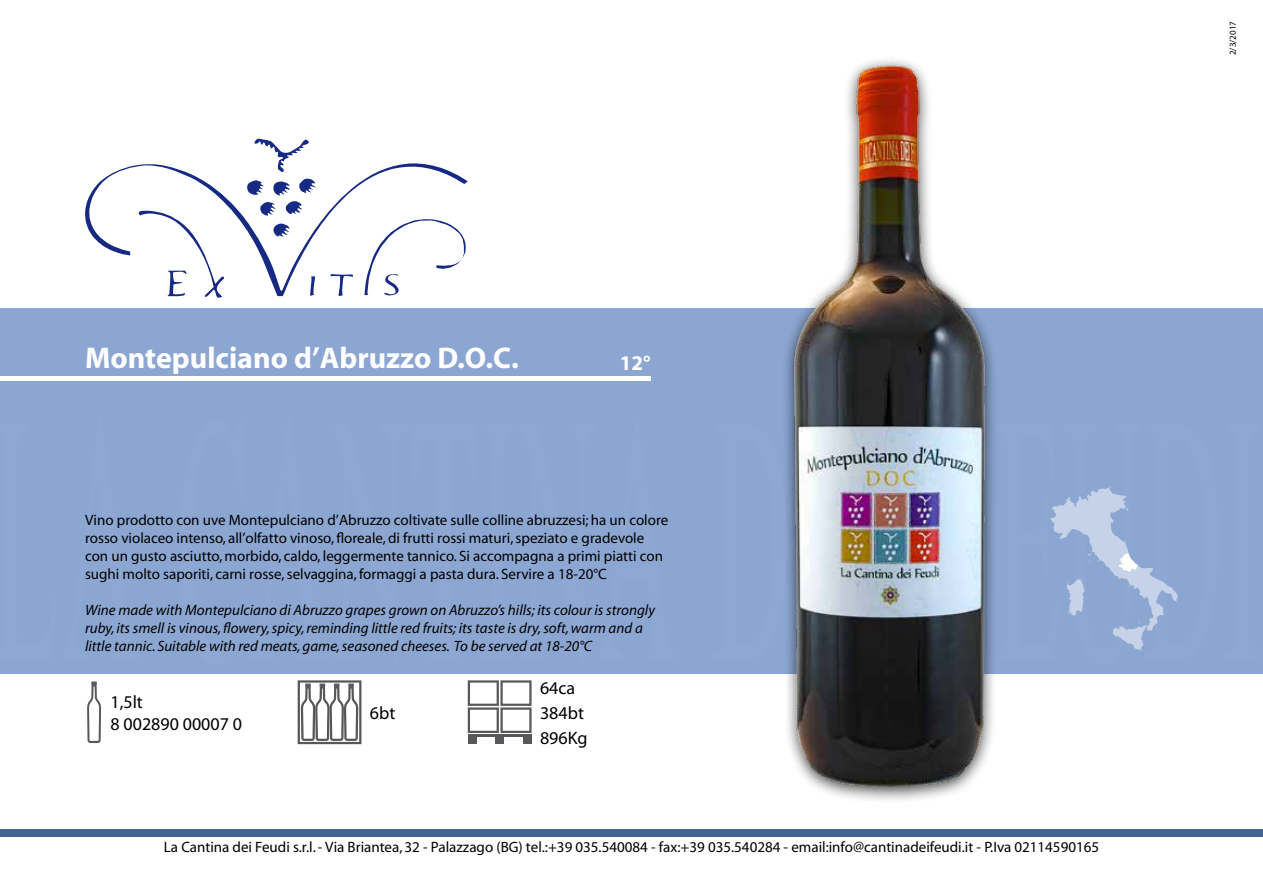
<style>
.page{position:relative;width:1263px;height:893px;background:#fff}
.page>*{position:absolute;margin:0;border:0;box-sizing:border-box;transform-origin:0 0}
.t1{font:700 30px "Myriad";color:#fff}
.t2{font:700 21px "Myriad";color:#fff}
.t3{font:18px/25.2px "Myriad";color:#000}
.t4{font:15px/18px "Myriad";color:#000}
.t5{font:italic 15px/18px "Myriad";color:#000}
.t6{font:9px "Myriad";color:#000}
</style>
<div class="page">
<div style="left:0;top:308px;width:1263px;height:366px;background:#8ca6d2"></div>
<div style="left:0;top:829px;width:1263px;height:8px;background:#446593"></div>
<div style="left:0;top:376px;width:651px;height:5px;background:#fff"></div>
<svg style="left:1050px;top:487px;width:128px;height:164px"></svg>
<svg style="left:85px;top:163px;width:383px;height:133px"></svg>
<svg style="left:331px;top:274px;width:22px;height:22px"></svg>
<svg style="left:310px;top:276px;width:5px;height:20px"></svg>
<svg style="left:364px;top:219px;width:102px;height:76px"></svg>
<svg style="left:255px;top:139px;width:54px;height:33px"></svg>
<svg style="left:139px;top:211px;width:85px;height:87px"></svg>
<svg style="left:247px;top:179px;width:69px;height:37px"></svg>
<svg style="left:273px;top:224px;width:17px;height:13px"></svg>
<div style="left:780px;top:56px;width:218px;height:748px;background:#000;opacity:.75"></div>
<img style="left:780px;top:64px;width:218px;height:723px">
<svg style="left:87px;top:681px;width:14px;height:62px"></svg>
<svg style="left:298px;top:680px;width:63px;height:64px"></svg>
<div style="left:468px;top:737px;width:8px;height:7px;background:#58585a"></div>
<hr style="left:468px;top:735px;width:63px;height:2px;background:#58585a">
<div style="left:495px;top:737px;width:9px;height:7px;background:#58585a"></div>
<div style="left:523px;top:737px;width:8px;height:7px;background:#58585a"></div>
<svg style="left:468px;top:680px;width:63px;height:53px"></svg>
<h1 class="t1" style="left:85px;top:343px;width:435px">Montepulciano d’Abruzzo D.O.C.</h1>
<h2 class="t2" style="left:620px;top:352px;width:32px">12°</h2>
<p class="t4" style="left:85px;top:511px;width:585px">Vino prodotto con uve Montepulciano d’Abruzzo coltivate sulle colline abruzzesi; ha un colore rosso violaceo intenso, all’olfatto vinoso, floreale, di frutti rossi maturi, speziato e gradevole con un gusto asciutto, morbido, caldo, leggermente tannico. Si accompagna a primi piatti con sughi molto saporiti, carni rosse, selvaggina, formaggi a pasta dura. Servire a 18-20°C</p>
<p class="t5" style="left:85px;top:601px;width:571px">Wine made with Montepulciano di Abruzzo grapes grown on Abruzzo’s hills; its colour is strongly ruby, its smell is vinous, flowery, spicy, reminding little red fruits; its taste is dry, soft, warm and a little tannic. Suitable with red meats, game, seasoned cheeses. To be served at 18-20°C</p>
<p class="t3" style="left:111px;top:692px;width:133px;line-height:21.6px">1,5lt<br>8 002890 00007 0</p>
<p class="t3" style="left:370px;top:701px;width:27px">6bt</p>
<p class="t3" style="left:540px;top:676px;width:49px">64ca<br>384bt<br>896Kg</p>
<p class="t4" style="left:164px;top:839px;width:937px">La Cantina dei Feudi s.r.l. - Via Briantea, 32 - Palazzago (BG) tel.:+39 035.540084 - fax:+39 035.540284 - email:info@cantinadeifeudi.it - P.Iva 02114590165</p>
<p class="t6" style="left:1228px;top:55px;width:35px;rotate:-90deg">2/3/2017</p>
</div>
